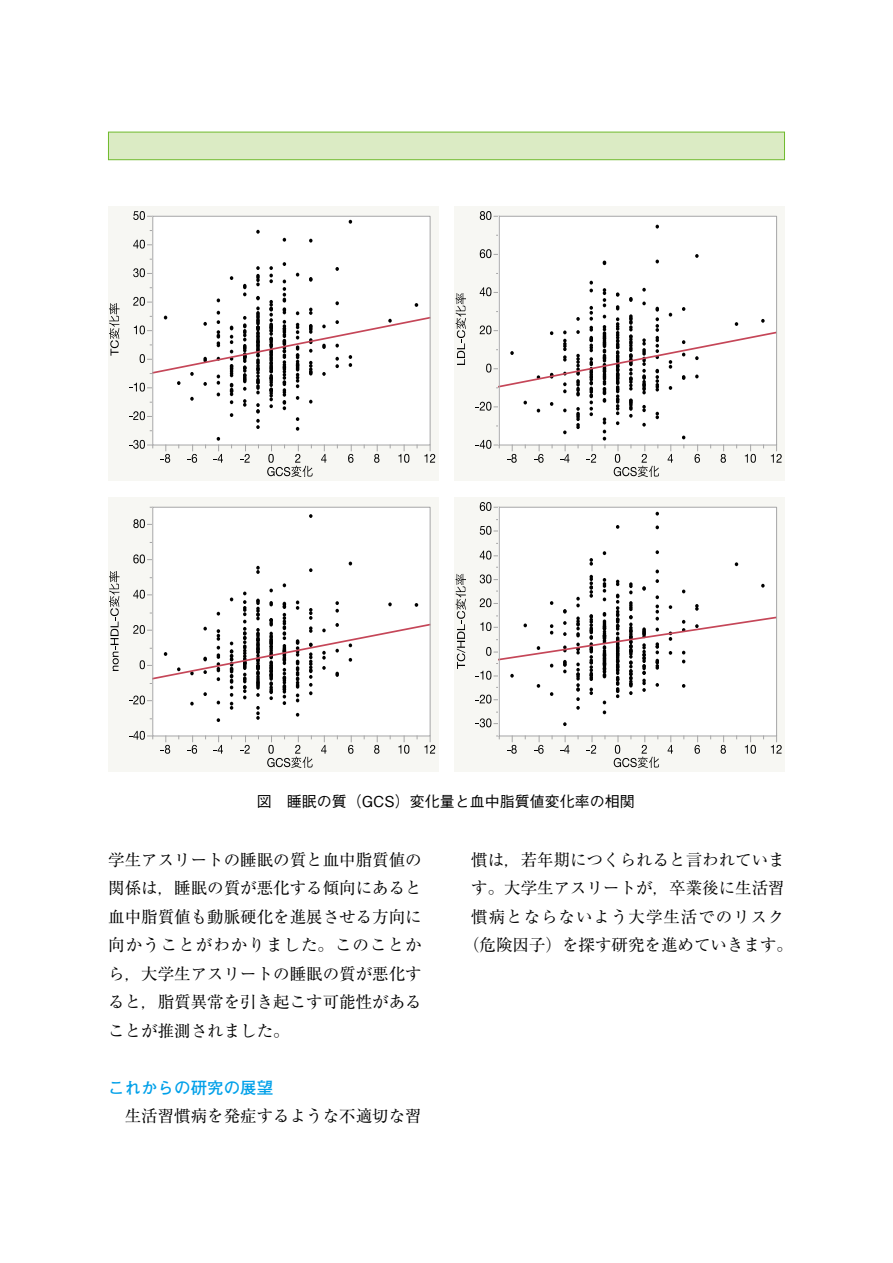
<style>
.page{position:relative;width:893px;height:1263px;background:#fff}
.page>*{position:absolute;margin:0;border:0;box-sizing:border-box;transform-origin:0 0}
.t1{font:16.5px/28.5px "Ryumin Pro";color:#000;text-align:justify}
.t2{font:700 16.5px "Futo Go B101 Pro";color:#00a0e9}
.t3{font:500 15px "Gothic BBB Pro";color:#000}
</style>
<div class="page">
<div style="left:108px;top:132px;width:677px;height:28px;background:#dbebc4;border:1px solid #6fba2c"></div>
<div style="left:108px;top:206px;width:330px;height:275px;background:#f7f7f3"></div>
<svg style="left:133px;top:240px;width:19px;height:9px"></svg>
<svg style="left:133px;top:211px;width:20px;height:9px"></svg>
<svg style="left:109px;top:303px;width:11px;height:53px"></svg>
<div style="left:152px;top:216px;width:278px;height:228px;background:#fff"></div>
<svg style="left:349px;top:220px;width:3px;height:4px"></svg>
<svg style="left:309px;top:239px;width:4px;height:4px"></svg>
<svg style="left:283px;top:238px;width:3px;height:4px"></svg>
<svg style="left:256px;top:230px;width:4px;height:4px"></svg>
<svg style="left:129px;top:259px;width:300px;height:172px"></svg>
<div style="left:152px;top:216px;width:279px;height:229px;border:1px solid #a6a6a7"></div>
<svg style="left:129px;top:440px;width:24px;height:9px"></svg>
<svg style="left:161px;top:445px;width:9px;height:18px"></svg>
<svg style="left:188px;top:445px;width:9px;height:18px"></svg>
<svg style="left:213px;top:437px;width:10px;height:26px"></svg>
<svg style="left:240px;top:445px;width:10px;height:18px"></svg>
<svg style="left:321px;top:445px;width:6px;height:18px"></svg>
<svg style="left:348px;top:445px;width:5px;height:18px"></svg>
<svg style="left:374px;top:445px;width:5px;height:18px"></svg>
<svg style="left:398px;top:445px;width:11px;height:18px"></svg>
<svg style="left:424px;top:445px;width:11px;height:18px"></svg>
<svg style="left:267px;top:445px;width:46px;height:32px"></svg>
<div style="left:455px;top:206px;width:330px;height:275px;background:#f7f7f3"></div>
<svg style="left:480px;top:249px;width:19px;height:9px"></svg>
<svg style="left:480px;top:211px;width:19px;height:9px"></svg>
<svg style="left:456px;top:293px;width:10px;height:72px"></svg>
<div style="left:499px;top:216px;width:277px;height:228px;background:#fff"></div>
<svg style="left:695px;top:254px;width:4px;height:4px"></svg>
<svg style="left:655px;top:225px;width:4px;height:4px"></svg>
<svg style="left:655px;top:260px;width:4px;height:3px"></svg>
<svg style="left:603px;top:261px;width:3px;height:4px"></svg>
<svg style="left:475px;top:281px;width:307px;height:196px"></svg>
<div style="left:108px;top:497px;width:330px;height:275px;background:#f7f7f3"></div>
<svg style="left:133px;top:519px;width:19px;height:9px"></svg>
<svg style="left:109px;top:571px;width:11px;height:100px"></svg>
<div style="left:152px;top:507px;width:278px;height:228px;background:#fff"></div>
<svg style="left:309px;top:514px;width:4px;height:4px"></svg>
<svg style="left:129px;top:554px;width:300px;height:168px"></svg>
<div style="left:152px;top:507px;width:279px;height:229px;border:1px solid #a6a6a7"></div>
<svg style="left:129px;top:731px;width:24px;height:9px"></svg>
<svg style="left:161px;top:736px;width:9px;height:18px"></svg>
<svg style="left:188px;top:736px;width:9px;height:18px"></svg>
<svg style="left:213px;top:736px;width:10px;height:18px"></svg>
<svg style="left:240px;top:736px;width:10px;height:18px"></svg>
<svg style="left:321px;top:736px;width:6px;height:18px"></svg>
<svg style="left:348px;top:736px;width:5px;height:18px"></svg>
<svg style="left:374px;top:736px;width:5px;height:18px"></svg>
<svg style="left:398px;top:736px;width:11px;height:18px"></svg>
<svg style="left:424px;top:736px;width:11px;height:18px"></svg>
<svg style="left:267px;top:736px;width:46px;height:32px"></svg>
<div style="left:455px;top:497px;width:330px;height:275px;background:#f7f7f3"></div>
<svg style="left:480px;top:526px;width:19px;height:9px"></svg>
<svg style="left:480px;top:502px;width:19px;height:9px"></svg>
<svg style="left:456px;top:574px;width:10px;height:95px"></svg>
<div style="left:499px;top:507px;width:277px;height:228px;background:#fff"></div>
<svg style="left:655px;top:512px;width:4px;height:4px"></svg>
<svg style="left:655px;top:525px;width:4px;height:4px"></svg>
<svg style="left:616px;top:525px;width:3px;height:4px"></svg>
<svg style="left:475px;top:550px;width:300px;height:177px"></svg>
<div style="left:499px;top:507px;width:278px;height:229px;border:1px solid #a6a6a7"></div>
<svg style="left:507px;top:736px;width:10px;height:18px"></svg>
<svg style="left:534px;top:736px;width:10px;height:18px"></svg>
<svg style="left:560px;top:736px;width:9px;height:18px"></svg>
<svg style="left:587px;top:736px;width:9px;height:18px"></svg>
<svg style="left:668px;top:736px;width:5px;height:18px"></svg>
<svg style="left:695px;top:736px;width:5px;height:18px"></svg>
<svg style="left:721px;top:736px;width:5px;height:18px"></svg>
<svg style="left:745px;top:736px;width:11px;height:18px"></svg>
<svg style="left:771px;top:736px;width:11px;height:18px"></svg>
<svg style="left:614px;top:736px;width:45px;height:32px"></svg>
<p class="t3" style="left:257px;top:790px;width:380px">図　睡眠の質（GCS）変化量と血中脂質値変化率の相関</p>
<p class="t1" style="left:108px;top:844px;width:315px">学生アスリートの睡眠の質と血中脂質値の関係は，睡眠の質が悪化する傾向にあると血中脂質値も動脈硬化を進展させる方向に向かうことがわかりました。このことから，大学生アスリートの睡眠の質が悪化すると，脂質異常を引き起こす可能性があることが推測されました。</p>
<p class="t2" style="left:108px;top:1074px;width:166px">これからの研究の展望</p>
<p class="t1" style="left:108px;top:1101px;width:315px">　生活習慣病を発症するような不適切な習</p>
<p class="t1" style="left:463px;top:844px;width:331px;text-align:center">慣は，若年期につくられると言われています。大学生アスリートが，卒業後に生活習慣病とならないよう大学生活でのリスク（危険因子）を探す研究を進めていきます。</p>
</div>
